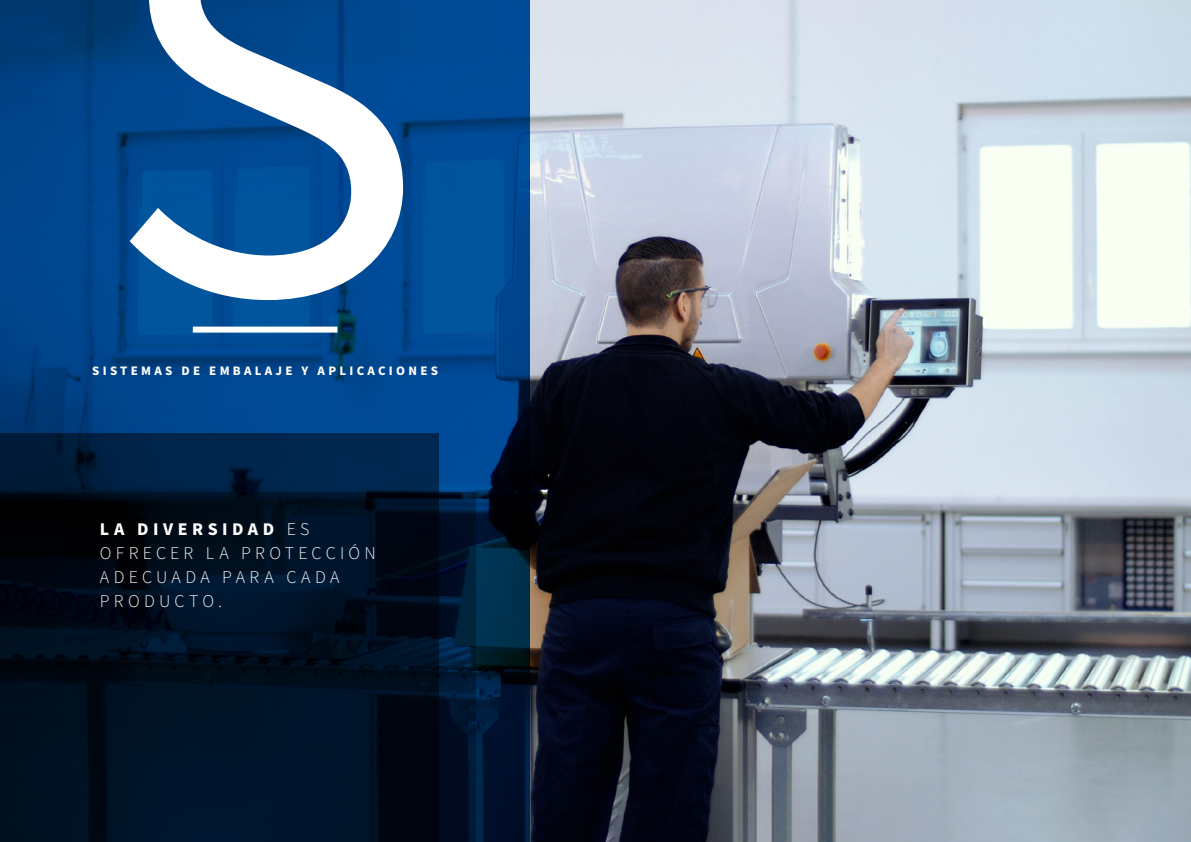
<style>
.page{position:relative;width:1191px;height:842px;background:#fff}
.page>*{position:absolute;margin:0;border:0;box-sizing:border-box;transform-origin:0 0}
.t1{font:601.9px "Source Sans Pro";color:#fff}
.t2{font:300 17.9px/24px "Source Sans Pro";letter-spacing:.24em;color:#fff}
.t3{font:700 17.9px "Source Sans Pro";letter-spacing:.25em;color:#fff}
.t4{font:700 13px "Source Sans Pro";letter-spacing:.25em;color:#fff}
.s1{font-weight:300}
</style>
<div class="page">
<img style="left:530px;top:0;width:661px;height:842px">
<svg style="left:0;top:0;width:530px;height:842px;background:#004487"></svg>
<svg style="left:439px;top:492px;width:37px;height:350px;background:#00142d"></svg>
<svg style="left:0;top:433px;width:439px;height:409px;background:#001124"></svg>
<div style="left:193px;top:327px;width:144px;height:6px;background:#fff"></div>
<p class="t1" style="left:104px;top:-309px;width:323px">S</p>
<p class="t4" style="left:92px;top:361px;width:347px">SISTEMAS DE EMBALAJE Y APLICACIONES</p>
<p class="t3" style="left:100px;top:516px;width:211px">LA DIVERSIDAD <span class="s1">ES</span></p>
<p class="t2" style="left:100px;top:541px;width:277px">OFRECER LA PROTECCIÓN<br>ADECUADA PARA CADA<br>PRODUCTO.</p>
</div>
